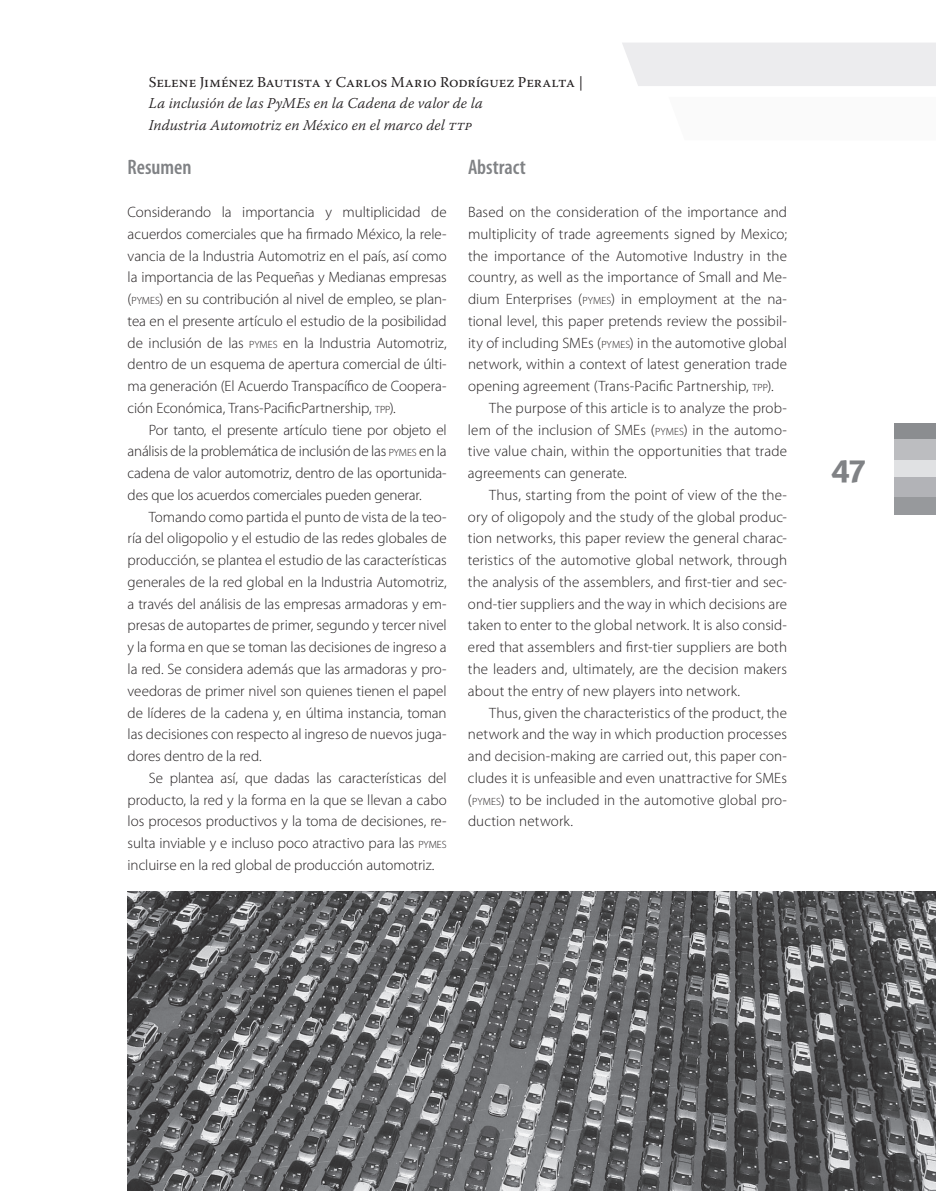
<style>
.page{position:relative;width:936px;height:1191px;background:#fff}
.page>*{position:absolute;margin:0;border:0;box-sizing:border-box;transform-origin:0 0}
.t1{font:700 36px "Karmina Sans";color:#808285}
.t2{font:600 condensed 21px "Myriad Pro";color:#808285}
.t3{font:300 15px/21.8px "Myriad Pro";letter-spacing:.005em;color:#231f20;text-align:justify}
.t4{font:italic 300 15px/21.8px "Warnock Pro";letter-spacing:.01em;color:#231f20}
.t5{font:15px "Warnock Pro";color:#231f20}
.s1{font-size:10.5px}
</style>
<div class="page">
<div style="left:622px;top:43px;width:313px;height:43px;background:#ececee"></div>
<div style="left:894px;top:423px;width:41px;height:17px;background:#8b8d90"></div>
<svg style="left:894px;top:440px;width:41px;height:74px;background:#b9babd"></svg>
<img style="left:128px;top:891px;width:807px;height:300px">
<p class="t5" style="left:149px;top:73px;width:436px">Selene Jiménez Bautista y Carlos Mario Rodríguez Peralta |</p>
<p class="t4" style="left:149px;top:92px;width:335px">La inclusión de las PyMEs en la Cadena de valor de la<br>Industria Automotriz en México en el marco del ttp</p>
<h2 class="t2" style="left:128px;top:154px;width:65px">Resumen</h2>
<p class="t3" style="left:128px;top:201px;width:320px">Considerando la importancia y multiplicidad de acuerdos comerciales que ha firmado México, la rele&shy;vancia de la Industria Automotriz en el país, así como la importancia de las Pequeñas y Medianas empresas (<span class="s1">PYMES</span>) en su contribución al nivel de empleo, se plan&shy;tea en el presente artículo el estudio de la posibilidad de inclusión de las <span class="s1">PYMES</span> en la Industria Automotriz, dentro de un esquema de apertura comercial de últi&shy;ma generación (El Acuerdo Transpacífico de Coopera&shy;ción Económica, Trans-PacificPartnership, <span class="s1">TPP</span>).</p>
<p class="t3" style="left:128px;top:418px;width:320px;text-indent:21px">Por tanto, el presente artículo tiene por objeto el análisis de la problemática de inclusión de las <span class="s1">PYMES</span> en la cadena de valor automotriz, dentro de las oportunida&shy;des que los acuerdos comerciales pueden generar.</p>
<p class="t3" style="left:128px;top:505px;width:320px;text-indent:21px">Tomando como partida el punto de vista de la teo&shy;ría del oligopolio y el estudio de las redes globales de producción, se plantea el estudio de las características generales de la red global en la Industria Automotriz, a través del análisis de las empresas armadoras y em&shy;presas de autopartes de primer, segundo y tercer nivel y la forma en que se toman las decisiones de ingreso a la red. Se considera además que las armadoras y pro&shy;veedoras de primer nivel son quienes tienen el papel de líderes de la cadena y, en última instancia, toman las decisiones con respecto al ingreso de nuevos juga&shy;dores dentro de la red.</p>
<p class="t3" style="left:128px;top:766px;width:320px;text-indent:21px">Se plantea así, que dadas las características del producto, la red y la forma en la que se llevan a cabo los procesos productivos y la toma de decisiones, re&shy;sulta inviable y e incluso poco atractivo para las <span class="s1">PYMES </span>incluirse en la red global de producción automotriz.</p>
<h2 class="t2" style="left:468px;top:154px;width:59px">Abstract</h2>
<p class="t3" style="left:468px;top:201px;width:320px">Based on the consideration of the importance and</p>
<p class="t3" style="left:468px;top:223px;width:320px">multiplicity of trade agreements signed by Mexico;</p>
<p class="t3" style="left:468px;top:244px;width:320px">the importance of the Automotive Industry in the</p>
<p class="t3" style="left:468px;top:266px;width:320px">country, as well as the importance of Small and Me-</p>
<p class="t3" style="left:468px;top:288px;width:320px">dium Enterprises (<span class="s1">PYMES</span>) in employment at the na-</p>
<p class="t3" style="left:468px;top:310px;width:320px">tional level, this paper pretends review the possibil-</p>
<p class="t3" style="left:468px;top:331px;width:320px">ity of including SMEs (<span class="s1">PYMES</span>) in the automotive global</p>
<p class="t3" style="left:468px;top:353px;width:320px">network, within a context of latest generation trade</p>
<p class="t3" style="left:468px;top:375px;width:307px">opening agreement (Trans-Pacific Partnership, <span class="s1">TPP</span>).</p>
<p class="t3" style="left:489px;top:397px;width:299px">The purpose of this article is to analyze the prob-</p>
<p class="t3" style="left:468px;top:418px;width:320px">lem of the inclusion of SMEs (<span class="s1">PYMES</span>) in the automo-</p>
<p class="t3" style="left:468px;top:440px;width:320px">tive value chain, within the opportunities that trade</p>
<p class="t3" style="left:468px;top:462px;width:160px">agreements can generate.</p>
<p class="t3" style="left:489px;top:484px;width:299px">Thus, starting from the point of view of the the-</p>
<p class="t3" style="left:468px;top:505px;width:320px">ory of oligopoly and the study of the global produc-</p>
<p class="t3" style="left:468px;top:527px;width:320px">tion networks, this paper review the general charac-</p>
<p class="t3" style="left:468px;top:549px;width:320px">teristics of the automotive global network, through</p>
<p class="t3" style="left:468px;top:571px;width:320px">the analysis of the assemblers, and first-tier and sec-</p>
<p class="t3" style="left:468px;top:592px;width:320px">ond-tier suppliers and the way in which decisions are</p>
<p class="t3" style="left:468px;top:614px;width:320px">taken to enter to the global network. It is also consid-</p>
<p class="t3" style="left:468px;top:636px;width:320px">ered that assemblers and first-tier suppliers are both</p>
<p class="t3" style="left:468px;top:658px;width:320px">the leaders and, ultimately, are the decision makers</p>
<p class="t3" style="left:468px;top:679px;width:273px">about the entry of new players into network.</p>
<p class="t3" style="left:489px;top:701px;width:299px">Thus, given the characteristics of the product, the</p>
<p class="t3" style="left:468px;top:723px;width:320px">network and the way in which production processes</p>
<p class="t3" style="left:468px;top:745px;width:320px">and decision-making are carried out, this paper con-</p>
<p class="t3" style="left:468px;top:766px;width:320px">cludes it is unfeasible and even unattractive for SMEs</p>
<p class="t3" style="left:468px;top:788px;width:320px">(<span class="s1">PYMES</span>) to be included in the automotive global pro-</p>
<p class="t3" style="left:468px;top:810px;width:107px">duction network.</p>
<h1 class="t1" style="left:831px;top:447px;width:36px">47</h1>
</div>
